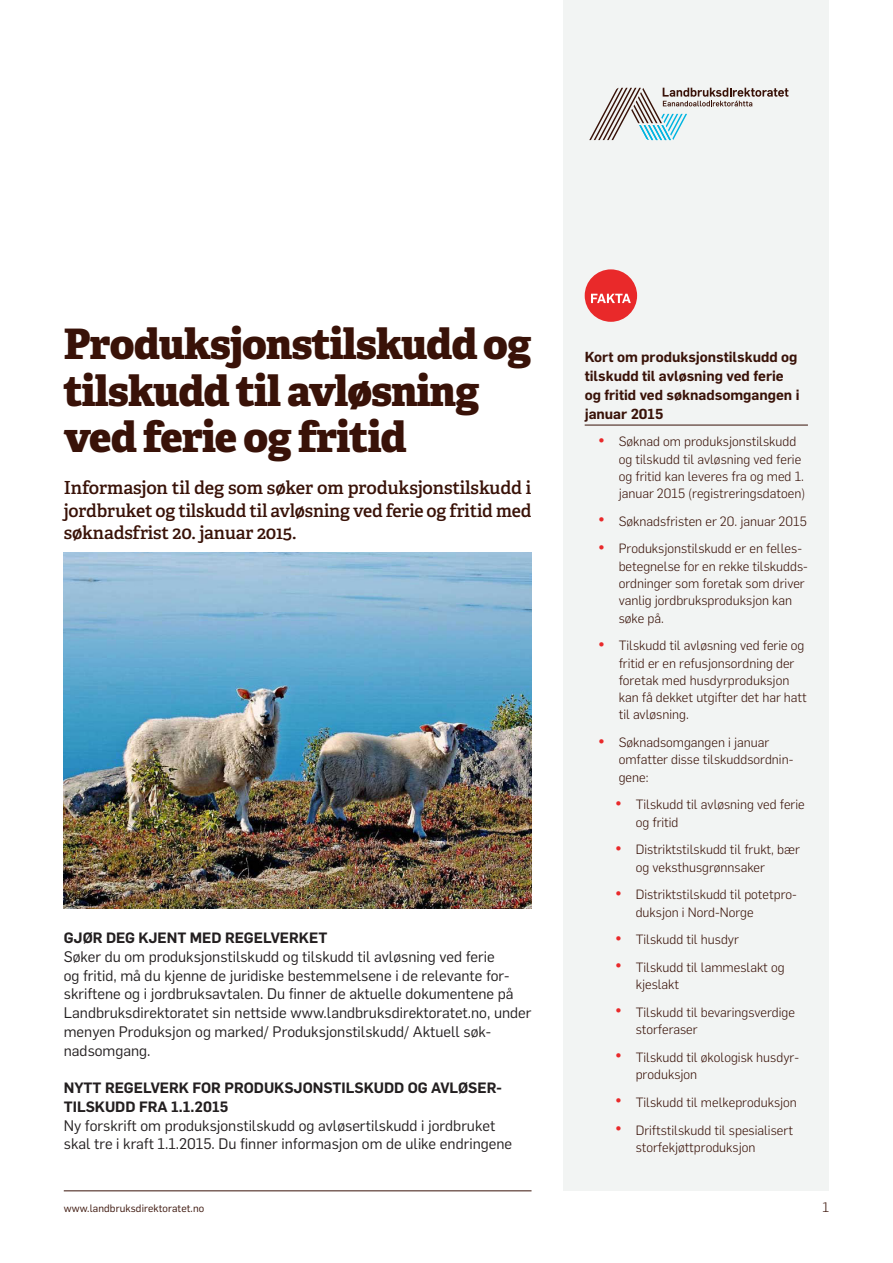
<style>
.page{position:relative;width:893px;height:1263px;background:#fff}
.page>*{position:absolute;margin:0;border:0;box-sizing:border-box;transform-origin:0 0}
._01_tittel{font:800 42px/46.5px "Adelle";letter-spacing:-.02em;color:#391208}
._02_ingress{font:600 18px/22.5px "Adelle";letter-spacing:-.01em;color:#391208;text-align:justify}
._04_brødteskst{font:15px/18.8px "Flama";color:#231f20}
._03_mellomtittel{font:600 14.7px "Flama";color:#231f20}
._05_fakta_tittel{font:600 14.25px/18.8px "Flama";color:#391208}
.t1{font:300 13.5px "Flama";color:#391208}
.t2{font:300 13.2px/17.2px "Flama";color:#391208}
.t3{font:10.5px "Flama";letter-spacing:.01em;color:#391208}
.s1{font-weight:400;font-size:21px;color:#e9292a}
</style>
<div class="page">
<hr style="left:64px;top:1190px;width:467px;height:1px;background:#391208">
<div style="left:563px;top:0;width:266px;height:356px;background:#f2f4f3"></div>
<div style="left:585px;top:269px;width:52px;height:53px;background:#e9292a;border-radius:50%"></div>
<svg style="left:591px;top:294px;width:40px;height:9px"></svg>
<svg style="left:589px;top:88px;width:199px;height:52px"></svg>
<div style="left:563px;top:327px;width:266px;height:864px;background:#f2f4f3"></div>
<hr style="left:585px;top:425px;width:223px;height:1px;background:#391208">
<img style="left:64px;top:552px;width:467px;height:356px">
<p class="_01_tittel" style="left:64px;top:321px;width:469px">Produksjonstilskudd og tilskudd til avløsning ved ferie og fritid</p>
<p class="_02_ingress" style="left:64px;top:477px;width:469px">Informasjon til deg som søker om produksjonstilskudd i jordbruket og tilskudd til avløsning ved ferie og fritid med søknadsfrist 20. januar 2015.</p>
<p class="_03_mellomtittel" style="left:64px;top:927px;width:265px">GJØR DEG KJENT MED REGELVERKET</p>
<p class="_04_brødteskst" style="left:64px;top:946px;width:469px">Søker du om produksjonstilskudd og tilskudd til avløsning ved ferie<br>og fritid, må du kjenne de juridiske bestemmelsene i de relevante for&shy;skriftene og i jordbruksavtalen. Du finner de aktuelle dokumentene på Landbruksdirektoratet sin nettside www.landbruksdirektoratet.no, under menyen Produksjon og marked/ Produksjonstilskudd/ Aktuell søk&shy;nadsomgang.</p>
<p class="_03_mellomtittel" style="left:64px;top:1077px;width:440px">NYTT REGELVERK FOR PRODUKSJONSTILSKUDD OG AVLØSER-</p>
<p class="_03_mellomtittel" style="left:64px;top:1096px;width:166px">TILSKUDD FRA 1.1.2015</p>
<p class="_04_brødteskst" style="left:64px;top:1115px;width:450px">Ny forskrift om produksjonstilskudd og avløsertilskudd i jordbruket skal tre i kraft 1.1.2015. Du finner informasjon om de ulike endringene</p>
<p class="_05_fakta_tittel" style="left:585px;top:347px;width:216px">Kort om produksjonstilskudd og tilskudd til avløsning ved ferie og fritid ved søknadsomgangen i januar 2015</p>
<p class="t2" style="left:619px;top:432px;width:188px;text-indent:-21px"><span class="s1">•</span> Søknad om produksjonstilskudd og tilskudd til avløsning ved ferie og fritid kan leveres fra og med 1. januar 2015 (registreringsdatoen)</p>
<p class="t2" style="left:597px;top:512px;width:211px"><span class="s1">•</span> Søknadsfristen er 20. januar 2015</p>
<p class="t2" style="left:619px;top:539px;width:191px;text-indent:-21px"><span class="s1">•</span> Produksjonstilskudd er en felles&shy;betegnelse for en rekke tilskudds&shy;ordninger som foretak som driver vanlig jordbruksproduksjon kan søke på.</p>
<p class="t2" style="left:619px;top:636px;width:190px;text-indent:-21px"><span class="s1">•</span> Tilskudd til avløsning ved ferie og fritid er en refusjonsordning der foretak med husdyrproduksjon kan få dekket utgifter det har hatt til avløsning.</p>
<p class="t2" style="left:619px;top:733px;width:176px;text-indent:-21px"><span class="s1">•</span> Søknadsomgangen i januar omfatter disse tilskuddsordnin&shy;gene:</p>
<p class="t2" style="left:636px;top:795px;width:170px;text-indent:-21px"><span class="s1">•</span> Tilskudd til avløsning ved ferie og fritid</p>
<p class="t2" style="left:636px;top:840px;width:166px;text-indent:-21px"><span class="s1">•</span> Distriktstilskudd til frukt, bær og veksthusgrønnsaker</p>
<p class="t2" style="left:636px;top:885px;width:163px;text-indent:-21px"><span class="s1">•</span> Distriktstilskudd til potetpro&shy;duksjon i Nord-Norge</p>
<p class="t2" style="left:614px;top:930px;width:126px"><span class="s1">•</span> Tilskudd til husdyr</p>
<p class="t2" style="left:636px;top:958px;width:150px;text-indent:-21px"><span class="s1">•</span> Tilskudd til lammeslakt og kjeslakt</p>
<p class="t2" style="left:636px;top:1003px;width:161px;text-indent:-21px"><span class="s1">•</span> Tilskudd til bevaringsverdige storferaser</p>
<p class="t2" style="left:636px;top:1048px;width:165px;text-indent:-21px"><span class="s1">•</span> Tilskudd til økologisk husdyr&shy;produksjon</p>
<p class="t2" style="left:614px;top:1093px;width:184px"><span class="s1">•</span> Tilskudd til melkeproduksjon</p>
<p class="t2" style="left:636px;top:1121px;width:159px;text-indent:-21px"><span class="s1">•</span> Driftstilskudd til spesialisert storfekjøttproduksjon</p>
<p class="t3" style="left:64px;top:1200px;width:142px">www.landbruksdirektoratet.no</p>
<p class="t1" style="left:822px;top:1198px;width:8px">1</p>
</div>
